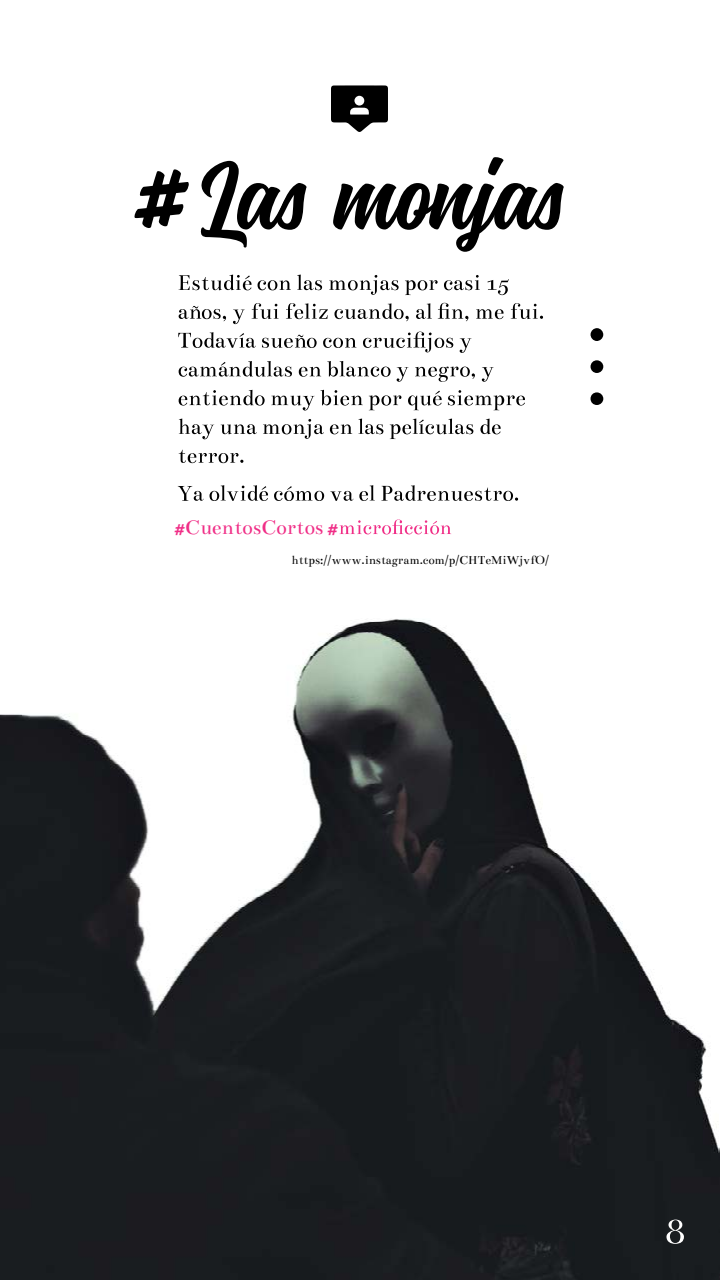
<style>
.page{position:relative;width:720px;height:1280px;background:#fff}
.page>*{position:absolute;margin:0;border:0;box-sizing:border-box;transform-origin:0 0}
.t1{font:96px "Montana";color:#000}
.t2{font:22px "Bentham";color:#f02e87}
.t3{font:13px "Bentham";color:#000}
.s1{font-family:"Stilu";font-weight:600;font-size:15px}
</style>
<div class="page">
<svg style="left:340px;top:519px;width:111px;height:15px"></svg>
<svg style="left:134px;top:169px;width:55px;height:59px"></svg>
<img style="left:0;top:619px;width:719px;height:661px">
<svg style="left:331px;top:85px;width:57px;height:47px"></svg>
<div style="left:590px;top:328px;width:13px;height:13px;background:#000;border-radius:50%"></div>
<div style="left:591px;top:360px;width:12px;height:13px;background:#000;border-radius:50%"></div>
<div style="left:591px;top:392px;width:12px;height:13px;background:#000;border-radius:50%"></div>
<svg style="left:667px;top:1220px;width:17px;height:24px"></svg>
<svg style="left:179px;top:275px;width:73px;height:15px"></svg>
<svg style="left:258px;top:280px;width:33px;height:10px"></svg>
<svg style="left:297px;top:275px;width:25px;height:15px"></svg>
<svg style="left:329px;top:275px;width:70px;height:20px"></svg>
<svg style="left:405px;top:280px;width:33px;height:15px"></svg>
<svg style="left:444px;top:275px;width:36px;height:15px"></svg>
<svg style="left:488px;top:279px;width:21px;height:16px"></svg>
<svg style="left:179px;top:306px;width:47px;height:15px"></svg>
<svg style="left:233px;top:309px;width:12px;height:15px"></svg>
<svg style="left:252px;top:303px;width:27px;height:16px"></svg>
<svg style="left:286px;top:303px;width:42px;height:16px"></svg>
<svg style="left:334px;top:303px;width:75px;height:18px"></svg>
<svg style="left:416px;top:303px;width:16px;height:16px"></svg>
<svg style="left:438px;top:303px;width:30px;height:18px"></svg>
<svg style="left:476px;top:309px;width:28px;height:10px"></svg>
<svg style="left:511px;top:303px;width:32px;height:16px"></svg>
<svg style="left:178px;top:332px;width:78px;height:16px"></svg>
<svg style="left:262px;top:335px;width:55px;height:13px"></svg>
<svg style="left:323px;top:338px;width:33px;height:10px"></svg>
<svg style="left:363px;top:332px;width:90px;height:20px"></svg>
<svg style="left:460px;top:338px;width:12px;height:15px"></svg>
<svg style="left:179px;top:361px;width:113px;height:16px"></svg>
<svg style="left:299px;top:367px;width:22px;height:10px"></svg>
<svg style="left:327px;top:361px;width:64px;height:16px"></svg>
<svg style="left:397px;top:367px;width:12px;height:15px"></svg>
<svg style="left:415px;top:367px;width:60px;height:15px"></svg>
<svg style="left:482px;top:367px;width:12px;height:15px"></svg>
<svg style="left:179px;top:390px;width:86px;height:16px"></svg>
<svg style="left:271px;top:390px;width:92px;height:21px"></svg>
<svg style="left:369px;top:395px;width:32px;height:15px"></svg>
<svg style="left:408px;top:391px;width:34px;height:19px"></svg>
<svg style="left:448px;top:390px;width:77px;height:20px"></svg>
<svg style="left:179px;top:419px;width:35px;height:20px"></svg>
<svg style="left:221px;top:424px;width:36px;height:10px"></svg>
<svg style="left:263px;top:419px;width:61px;height:20px"></svg>
<svg style="left:330px;top:424px;width:22px;height:10px"></svg>
<svg style="left:358px;top:419px;width:25px;height:15px"></svg>
<svg style="left:390px;top:419px;width:83px;height:20px"></svg>
<svg style="left:480px;top:419px;width:21px;height:15px"></svg>
<svg style="left:179px;top:450px;width:64px;height:13px"></svg>
<svg style="left:178px;top:486px;width:26px;height:15px"></svg>
<svg style="left:210px;top:485px;width:58px;height:16px"></svg>
<svg style="left:274px;top:486px;width:50px;height:15px"></svg>
<svg style="left:330px;top:491px;width:23px;height:10px"></svg>
<svg style="left:359px;top:485px;width:16px;height:16px"></svg>
<svg style="left:381px;top:485px;width:137px;height:16px"></svg>
<h1 class="t1" style="left:200px;top:141px;width:367px">Las monjas</h1>
<h2 class="t2" style="left:174px;top:515px;width:166px"><span class="s1">#</span>CuentosCortos <span class="s1">#</span></h2>
<p class="t3" style="left:292px;top:552px;width:259px">https://www.instagram.com/p/CHTeMiWjvfO/</p>
</div>
